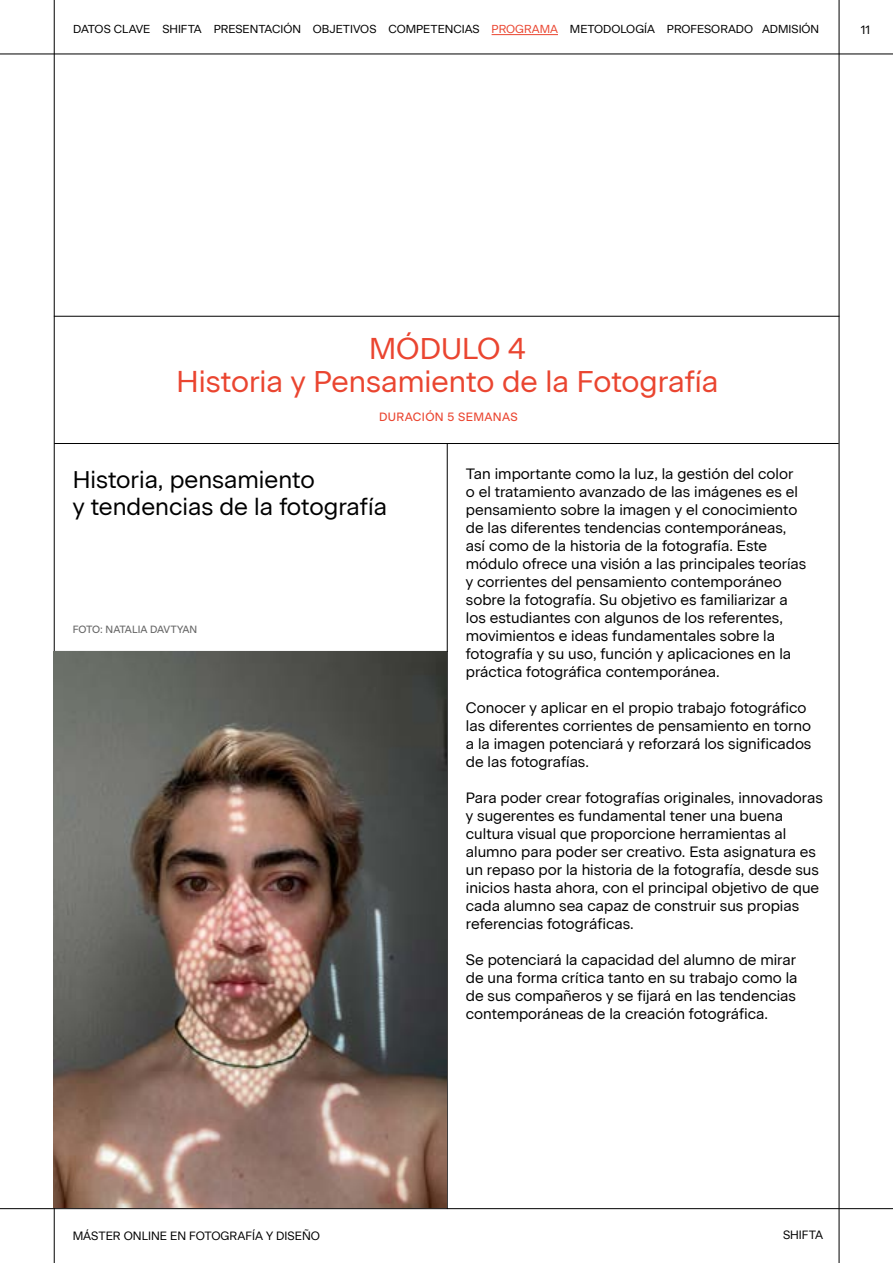
<style>
.page{position:relative;width:893px;height:1263px;background:#fff}
.page>*{position:absolute;margin:0;border:0;box-sizing:border-box;transform-origin:0 0}
.t1{font:30px/33px "Beausite Classic Web Clear";color:#ea4530;text-align:center}
.t2{font:24px/27px "Beausite Classic Web Clear";color:#000}
.t3{font:15px/18px "Beausite Classic Web Clear";color:#000}
.t4{font:12px "Beausite Classic Web Clear";color:#000}
.t5{font:12px "Beausite Classic";letter-spacing:.03em;color:#ea4530}
.t6{font:11.55px "Beausite Classic Web Clear";color:#000}
.t7{font:10.5px "Beausite Classic";letter-spacing:-.005em;color:#666}
.s1{color:#ea4530}
</style>
<div class="page">
<hr style="left:54px;top:0;width:1px;height:1263px;background:#000">
<hr style="left:0;top:54px;width:893px;height:1px;background:#000">
<hr style="left:0;top:1208px;width:893px;height:1px;background:#000">
<hr style="left:839px;top:0;width:1px;height:1263px;background:#000">
<hr style="left:54px;top:316px;width:785px;height:1px;background:#000">
<hr style="left:447px;top:443px;width:1px;height:766px;background:#000">
<hr style="left:54px;top:443px;width:785px;height:1px;background:#000">
<hr style="left:54px;top:651px;width:394px;height:1px;background:#000">
<hr style="left:492px;top:34px;width:66px;height:1px;background:#ea4530">
<img style="left:54px;top:652px;width:392px;height:555px">
<p class="t6" style="left:73px;top:20px;width:747px">DATOS CLAVE SHIFTA PRESENTACIÓN OBJETIVOS COMPETENCIAS <span class="s1">PROGRAMA</span> METODOLOGÍA PROFESORADO ADMISIÓN</p>
<p class="t4" style="left:861px;top:20px;width:11px">11</p>
<h1 class="t1" style="left:177px;top:329px;width:543px">MÓDULO 4<br>Historia y Pensamiento de la Fotografía</h1>
<p class="t5" style="left:379px;top:407px;width:140px">DURACIÓN 5 SEMANAS</p>
<h2 class="t2" style="left:73px;top:464px;width:316px">Historia, pensamiento<br>y tendencias de la fotografía</h2>
<p class="t7" style="left:73px;top:621px;width:126px">FOTO: NATALIA DAVTYAN</p>
<p class="t3" style="left:466px;top:464px;width:342px">Tan importante como la luz, la gestión del color<br>o el tratamiento avanzado de las imágenes es el pensamiento sobre la imagen y el conocimiento de las diferentes tendencias contemporáneas, así como de la historia de la fotografía. Este módulo ofrece una visión a las principales teorías y corrientes del pensamiento contemporáneo sobre la fotografía. Su objetivo es familiarizar a los estudiantes con algunos de los referentes, movimientos e ideas fundamentales sobre la fotografía y su uso, función y aplicaciones en la práctica fotográfica contemporánea.</p>
<p class="t3" style="left:466px;top:698px;width:347px">Conocer y aplicar en el propio trabajo fotográfico las diferentes corrientes de pensamiento en torno a la imagen potenciará y reforzará los significados de las fotografías.</p>
<p class="t3" style="left:466px;top:788px;width:358px">Para poder crear fotografías originales, innovadoras y sugerentes es fundamental tener una buena cultura visual que proporcione herramientas al alumno para poder ser creativo. Esta asignatura es un repaso por la historia de la fotografía, desde sus inicios hasta ahora, con el principal objetivo de que cada alumno sea capaz de construir sus propias referencias fotográficas.</p>
<p class="t3" style="left:466px;top:950px;width:333px;text-align:justify">Se potenciará la capacidad del alumno de mirar de una forma crítica tanto en su trabajo como la de sus compañeros y se fijará en las tendencias contemporáneas de la creación fotográfica.</p>
<p class="t4" style="left:73px;top:1227px;width:249px">MÁSTER ONLINE EN FOTOGRAFÍA Y DISEÑO</p>
<p class="t4" style="left:783px;top:1226px;width:42px">SHIFTA</p>
</div>
